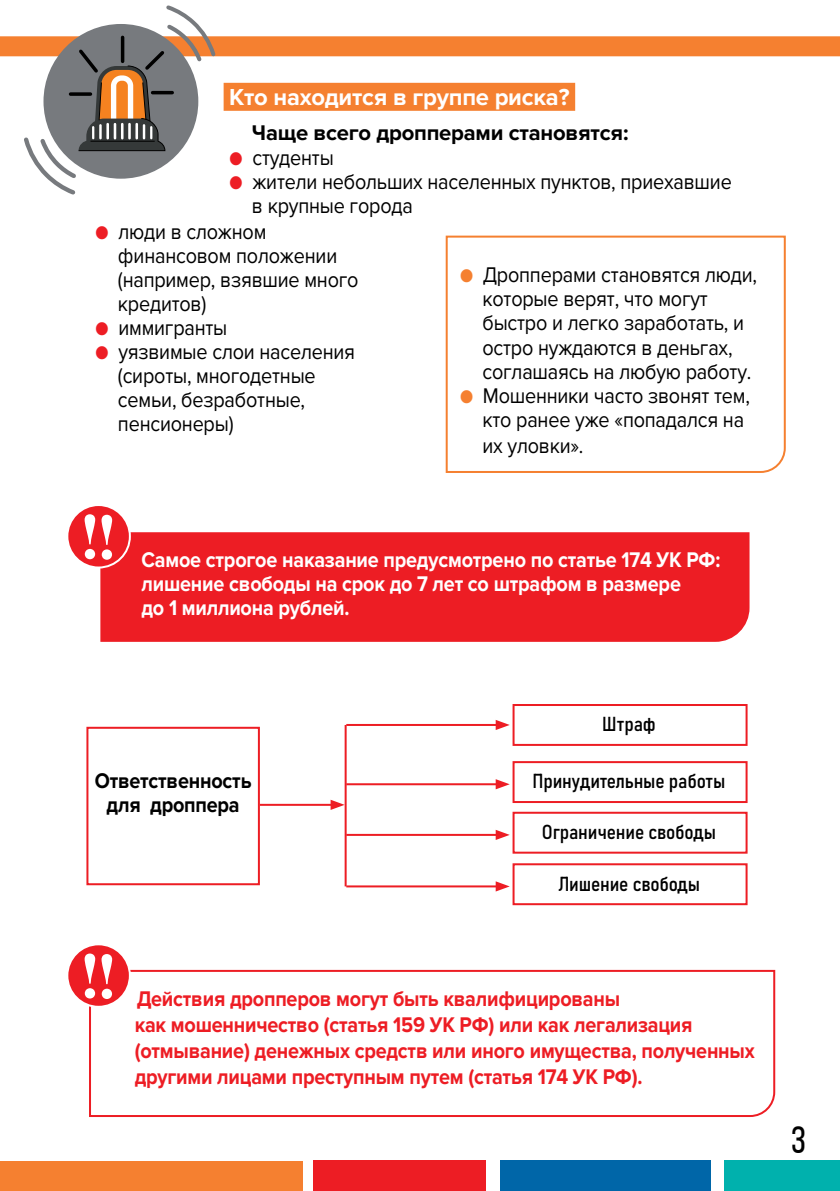
<style>
.page{position:relative;width:840px;height:1191px;background:#fff}
.page>*{position:absolute;margin:0;border:0;box-sizing:border-box;transform-origin:0 0}
.t1{font:38px "Bebas Neue";color:#000}
.t2{font:700 24px "Proxima Nova";letter-spacing:-.01em;color:#fff}
.t3{font:22px/24px "Proxima Nova";letter-spacing:-.01em;color:#000;scale:.9 1}
.t4{font:700 22px/26px "Proxima Nova";letter-spacing:-.01em;color:#ed1d24;scale:.9 1}
.t5{font:700 22px/24px "Proxima Nova";letter-spacing:-.01em;color:#fff;scale:.9 1}
.t6{font:700 22px "Proxima Nova";letter-spacing:-.01em;color:#000}
.t7{font:700 22px/24px "Proxima Nova";letter-spacing:-.01em;color:#000;text-align:center;scale:.9 1}
.t8{font:20px "Bahnschrift";letter-spacing:-.01em;color:#000}
.s1{color:#ed1d24}
.s2{color:#f58030}
</style>
<div class="page">
<div style="left:0;top:36px;width:839px;height:20px;background:#f58030"></div>
<svg style="left:445px;top:235px;width:341px;height:238px"></svg>
<div style="left:223px;top:83px;width:352px;height:28px;background:#f58030"></div>
<svg style="left:24px;top:5px;width:192px;height:190px"></svg>
<div style="left:100px;top:532px;width:649px;height:110px;background:#ed1d24"></div>
<div style="left:86px;top:727px;width:174px;height:158px;border:2px solid #ed1d24"></div>
<hr style="left:260px;top:804px;width:73px;height:2px;background:#ed1d24">
<svg style="left:330px;top:799px;width:14px;height:11px"></svg>
<div style="left:512px;top:704px;width:235px;height:42px;border:2px solid #ed1d24"></div>
<div style="left:512px;top:761px;width:235px;height:42px;border:2px solid #ed1d24"></div>
<div style="left:512px;top:811px;width:235px;height:42px;border:2px solid #ed1d24"></div>
<div style="left:512px;top:863px;width:235px;height:42px;border:2px solid #ed1d24"></div>
<hr style="left:346px;top:783px;width:152px;height:2px;background:#ed1d24">
<svg style="left:495px;top:779px;width:14px;height:10px"></svg>
<hr style="left:346px;top:724px;width:152px;height:2px;background:#ed1d24">
<svg style="left:495px;top:720px;width:14px;height:10px"></svg>
<hr style="left:346px;top:834px;width:152px;height:2px;background:#ed1d24">
<svg style="left:495px;top:829px;width:14px;height:11px"></svg>
<hr style="left:346px;top:885px;width:152px;height:2px;background:#ed1d24">
<svg style="left:495px;top:881px;width:14px;height:10px"></svg>
<hr style="left:344px;top:725px;width:2px;height:161px;background:#ed1d24">
<svg style="left:89px;top:969px;width:686px;height:148px"></svg>
<div style="left:67px;top:944px;width:63px;height:62px;background:#ed1d24;border-radius:50%"></div>
<div style="left:66px;top:943px;width:65px;height:64px;border:2px solid #fff;border-radius:50%"></div>
<svg style="left:85px;top:953px;width:10px;height:45px"></svg>
<svg style="left:101px;top:954px;width:11px;height:45px"></svg>
<div style="left:67px;top:505px;width:63px;height:62px;background:#ed1d24;border-radius:50%"></div>
<div style="left:66px;top:504px;width:65px;height:64px;border:2px solid #fff;border-radius:50%"></div>
<svg style="left:85px;top:514px;width:10px;height:45px"></svg>
<svg style="left:101px;top:515px;width:11px;height:45px"></svg>
<div style="left:313px;top:1160px;width:173px;height:31px;background:#ed1d24"></div>
<div style="left:499px;top:1160px;width:210px;height:31px;background:#0066a8"></div>
<div style="left:723px;top:1160px;width:116px;height:31px;background:#00b1ad"></div>
<div style="left:0;top:1161px;width:302px;height:30px;background:#f58030"></div>
<p class="t2" style="left:229px;top:83px;width:341px">Кто находится в группе риска?</p>
<p class="t6" style="left:252px;top:120px;width:378px">Чаще всего дропперами становятся:</p>
<p class="t3" style="left:229px;top:145px;width:117px"><span class="s1">●</span> студенты</p>
<p class="t3" style="left:252px;top:169px;width:534px;text-indent:-23px"><span class="s1">●</span> жители небольших населенных пунктов, приехавшие в крупные города</p>
<p class="t3" style="left:118px;top:219px;width:269px;text-indent:-23px"><span class="s1">●</span> люди в сложном финансовом положении (например, взявшие много кредитов)</p>
<p class="t3" style="left:95px;top:315px;width:148px"><span class="s1">●</span> иммигранты</p>
<p class="t3" style="left:118px;top:339px;width:265px;text-indent:-23px"><span class="s1">●</span> уязвимые слои населения (сироты, многодетные семьи, безработные, пенсионеры)</p>
<p class="t3" style="left:482px;top:263px;width:306px;text-indent:-23px"><span class="s2">●</span> Дропперами становятся люди, которые верят, что могут быстро и легко заработать, и остро нуждаются в деньгах, соглашаясь на любую работу.</p>
<p class="t3" style="left:459px;top:383px;width:324px;text-align:right"><span class="s2">●</span> Мошенники часто звонят тем, кто ранее уже «попадался на</p>
<p class="t3" style="left:482px;top:433px;width:114px">их уловки».</p>
<p class="t5" style="left:141px;top:548px;width:644px">Самое строгое наказание предусмотрено по статье 174 УК РФ: лишение свободы на срок до 7 лет со штрафом в размере<br>до 1 миллиона рублей.</p>
<p class="t7" style="left:95px;top:769px;width:176px">Ответственность для дроппера</p>
<p class="t8" style="left:601px;top:709px;width:55px">Штраф</p>
<p class="t8" style="left:532px;top:766px;width:194px">Принудительные работы</p>
<p class="t8" style="left:541px;top:817px;width:175px">Ограничение свободы</p>
<p class="t8" style="left:557px;top:868px;width:144px">Лишение свободы</p>
<p class="t4" style="left:135px;top:985px;width:690px">Действия дропперов могут быть квалифицированы<br>как мошенничество (статья 159 УК РФ) или как легализация (отмывание) денежных средств или иного имущества, полученных другими лицами преступным путем (статья 174 УК РФ).</p>
<h1 class="t1" style="left:790px;top:1119px;width:16px">3</h1>
</div>
